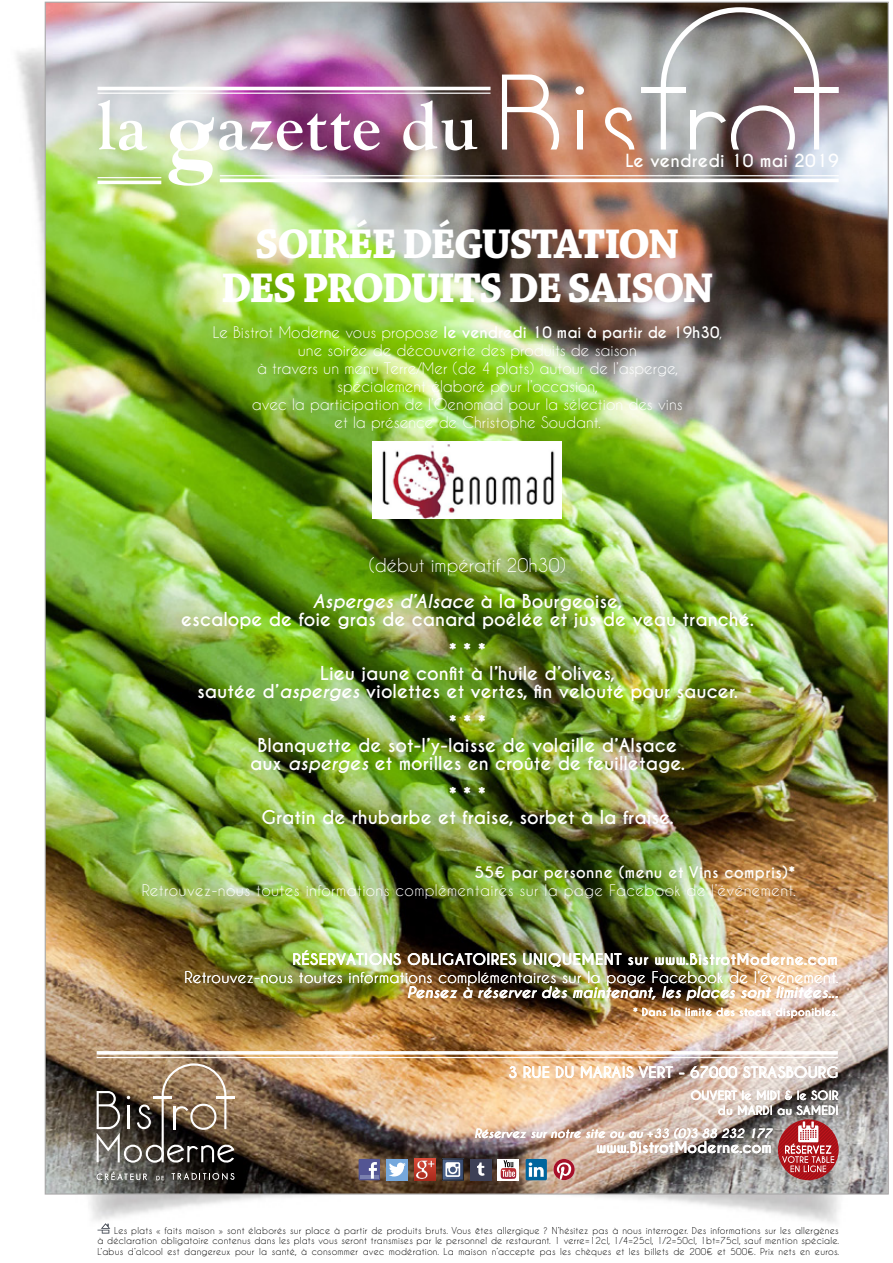
<style>
.page{position:relative;width:893px;height:1263px;background:#fff}
.page>*{position:absolute;margin:0;border:0;box-sizing:border-box;transform-origin:0 0}
.t1{font:700 43.8px "Chaparral Pro";letter-spacing:-.045em;color:#fff}
.t2{font:700 18px "Caviar Dreams";color:#fff}
.t3{font:italic 700 18px "Caviar Dreams";color:#fff}
.t4{font:18px "Caviar Dreams";color:#fff}
.t5{font:700 16.95px "Caviar Dreams";letter-spacing:.01em;color:#fff}
.t6{font:15px/18px "Caviar Dreams";color:#fff;text-align:center}
.t7{font:15px "Caviar Dreams";letter-spacing:.025em;color:#fff}
.t8{font:700 15px "Caviar Dreams";color:#fff}
.t9{font:700 15px "Caviar Dreams";letter-spacing:.02em;color:#fff}
.t10{font:italic 700 15px "Caviar Dreams";color:#fff}
.t11{font:italic 700 12px "Caviar Dreams";color:#fff}
.t12{font:700 12px "Caviar Dreams";color:#fff}
.t13{font:700 10.5px "Caviar Dreams";letter-spacing:.025em;color:#fff}
.t14{font:9px/10.8px "Caviar Dreams";letter-spacing:.025em;color:#000;text-align:justify}
.s1{font-weight:400}
.s2{font-style:normal}
.s3{font-style:italic}
</style>
<div class="page">
<img style="left:44px;top:1px;width:845px;height:1194px">
<img style="left:373px;top:441px;width:189px;height:78px">
<div style="left:359px;top:1159px;width:21px;height:21px;background:#535593"></div>
<hr style="left:360px;top:1175px;width:18px;height:4px;background:#7a80ae">
<svg style="left:369px;top:1162px;width:8px;height:17px"></svg>
<div style="left:387px;top:1159px;width:21px;height:21px;background:#76a8dc"></div>
<svg style="left:389px;top:1162px;width:17px;height:14px"></svg>
<svg style="left:414px;top:1159px;width:22px;height:21px"></svg>
<svg style="left:416px;top:1160px;width:19px;height:19px"></svg>
<svg style="left:444px;top:1161px;width:17px;height:17px"></svg>
<div style="left:442px;top:1159px;width:21px;height:21px;border:1px solid #232020"></div>
<svg style="left:445px;top:1162px;width:15px;height:15px"></svg>
<div style="left:470px;top:1159px;width:21px;height:21px;background:#3d4056"></div>
<svg style="left:477px;top:1162px;width:8px;height:14px"></svg>
<svg style="left:498px;top:1159px;width:21px;height:21px"></svg>
<svg style="left:501px;top:1160px;width:15px;height:19px"></svg>
<div style="left:526px;top:1159px;width:21px;height:21px;background:#00659d;border-radius:2px"></div>
<svg style="left:529px;top:1162px;width:15px;height:15px"></svg>
<svg style="left:553px;top:1159px;width:22px;height:21px"></svg>
<img style="left:98px;top:100px;width:379px;height:86px">
<hr style="left:98px;top:87px;width:392px;height:3px;background:#fff">
<hr style="left:98px;top:93px;width:392px;height:1px;background:#fff">
<hr style="left:220px;top:175px;width:619px;height:1px;background:#fff">
<hr style="left:220px;top:179px;width:619px;height:3px;background:#fff">
<hr style="left:98px;top:177px;width:63px;height:1px;background:#fff">
<hr style="left:98px;top:181px;width:63px;height:3px;background:#fff">
<svg style="left:502px;top:75px;width:57px;height:75px"></svg>
<div style="left:577px;top:111px;width:5px;height:39px;background:#fff"></div>
<svg style="left:601px;top:107px;width:33px;height:43px"></svg>
<svg style="left:575px;top:86px;width:9px;height:9px"></svg>
<div style="left:641px;top:88px;width:44px;height:5px;background:#fff"></div>
<div style="left:794px;top:88px;width:45px;height:5px;background:#fff"></div>
<svg style="left:661px;top:7px;width:158px;height:143px;background:#999393"></svg>
<div style="left:691px;top:111px;width:5px;height:39px;background:#fff"></div>
<svg style="left:97px;top:1171px;width:50px;height:9px"></svg>
<svg style="left:156px;top:1176px;width:8px;height:4px"></svg>
<svg style="left:172px;top:1172px;width:62px;height:8px"></svg>
<svg style="left:97px;top:1063px;width:137px;height:100px;background:#7a6a58"></svg>
<hr style="left:97px;top:1051px;width:741px;height:3px;background:#fff">
<hr style="left:97px;top:1057px;width:741px;height:1px;background:#fff">
<svg style="left:778px;top:1119px;width:61px;height:61px;background:#ba5d61"></svg>
<svg style="left:98px;top:1223px;width:12px;height:10px"></svg>
<p class="t5" style="left:625px;top:151px;width:215px">Le vendredi 10 mai 2019</p>
<p class="t1" style="left:255px;top:218px;width:426px">SOIRÉE DÉGUSTATION</p>
<p class="t1" style="left:221px;top:262px;width:495px">DES PRODUITS DE SAISON</p>
<p class="t8" style="left:213px;top:323px;width:511px"><span class="s1">Le Bistrot Moderne vous propose</span> le vendredi 10 mai à partir de 19h30<span class="s1">,</span></p>
<p class="t6" style="left:257px;top:340px;width:423px">une soirée de découverte des produits de saison<br>à travers un menu Terre/Mer (de 4 plats) autour de l’asperge,</p>
<p class="t6" style="left:337px;top:376px;width:262px">spécialement élaboré pour l’occasion,</p>
<p class="t6" style="left:252px;top:394px;width:432px">avec la participation de l’Oenomad pour la sélection des vins</p>
<p class="t6" style="left:334px;top:412px;width:268px">et la présence de Christophe Soudant.</p>
<p class="t4" style="left:369px;top:554px;width:199px">(début impératif 20h30)</p>
<p class="t3" style="left:313px;top:590px;width:311px">Asperges d’Alsace <span class="s2">à la Bourgeoise,</span></p>
<p class="t2" style="left:181px;top:608px;width:574px">escalope de foie gras de canard poêlée et jus de veau tranché.</p>
<p class="t2" style="left:449px;top:639px;width:39px">* * *</p>
<p class="t2" style="left:320px;top:662px;width:297px">Lieu jaune confit à l’huile d’olives,</p>
<p class="t2" style="left:197px;top:680px;width:542px">sautée d’<span class="s3">asperges</span> violettes et vertes, fin velouté pour saucer.</p>
<p class="t2" style="left:449px;top:711px;width:39px">* * *</p>
<p class="t2" style="left:257px;top:734px;width:421px">Blanquette de sot-l’y-laisse de volaille d’Alsace</p>
<p class="t2" style="left:250px;top:752px;width:436px">aux <span class="s3">asperges</span> et morilles en croûte de feuilletage.</p>
<p class="t2" style="left:449px;top:783px;width:39px">* * *</p>
<p class="t2" style="left:261px;top:806px;width:414px">Gratin de rhubarbe et fraise, sorbet à la fraise.</p>
<p class="t9" style="left:475px;top:863px;width:322px">55€ par personne (menu et Vins compris)*</p>
<p class="t7" style="left:142px;top:881px;width:655px">Retrouvez-nous toutes informations complémentaires sur la page Facebook de l’événement.</p>
<p class="t9" style="left:293px;top:950px;width:547px">RÉSERVATIONS OBLIGATOIRES UNIQUEMENT sur www.BistrotModerne.com</p>
<p class="t7" style="left:185px;top:968px;width:655px">Retrouvez-nous toutes informations complémentaires sur la page Facebook de l’événement.</p>
<p class="t10" style="left:407px;top:983px;width:433px">Pensez à réserver dès maintenant, les places sont limitées...</p>
<p class="t13" style="left:633px;top:1006px;width:207px">* Dans la limite des stocks disponibles.</p>
<p class="t8" style="left:508px;top:1063px;width:332px">3 RUE DU MARAIS VERT - 67000 STRASBOURG</p>
<p class="t12" style="left:690px;top:1088px;width:150px">OUVERT le MIDI &amp; le SOIR</p>
<p class="t12" style="left:718px;top:1103px;width:122px">du MARDI au SAMEDI</p>
<p class="t11" style="left:474px;top:1126px;width:299px">Réservez sur notre site ou au +33 (0)3 88 232 177</p>
<p class="t8" style="left:596px;top:1138px;width:177px">www.BistrotModerne.com</p>
<p class="t14" style="left:98px;top:1224px;width:743px;text-indent:17px">Les plats « faits maison » sont élaborés sur place à partir de produits bruts. Vous êtes allergique ? N’hésitez pas à nous interroger. Des informations sur les allergènes à déclaration obligatoire contenus dans les plats vous seront transmises par le personnel de restaurant. 1 verre=12cl, 1/4=25cl, 1/2=50cl, 1bt=75cl, sauf mention spéciale.<br>L’abus d’alcool est dangereux pour la santé, à consommer avec modération. La maison n’accepte pas les chèques et les billets de 200€ et 500€. Prix nets en euros.</p>
</div>
